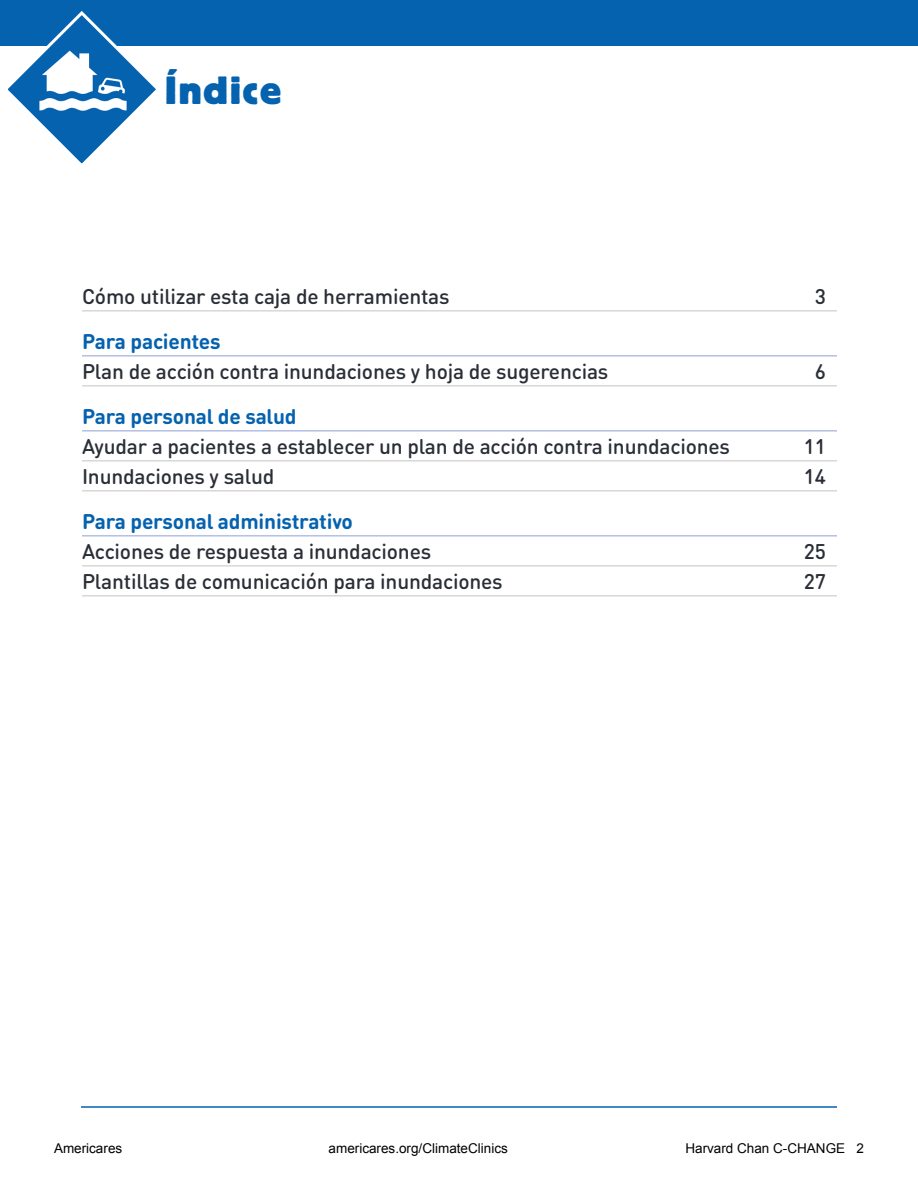
<style>
.page{position:relative;width:918px;height:1188px;background:#fff}
.page>*{position:absolute;margin:0;border:0;box-sizing:border-box;transform-origin:0 0}
.t1{font:700 39px "Block Berthold BQ";letter-spacing:.05em;color:#0562af}
.t2{font:500 21px "DIN Round OT";letter-spacing:-.01em;color:#2a2e36}
.t3{font:700 21px "DIN Round OT";letter-spacing:-.01em;color:#0562af}
.t4{font:13.5px "Arial";color:#000}
</style>
<div class="page">
<div style="left:0;top:0;width:918px;height:46px;background:#0562af"></div>
<svg style="left:8px;top:11px;width:148px;height:153px"></svg>
<hr style="left:81px;top:1106px;width:756px;height:2px;background:#0562af">
<hr style="left:82px;top:310px;width:755px;height:2px;background:#d8d8d9">
<hr style="left:82px;top:355px;width:755px;height:2px;background:#b4bfe2">
<hr style="left:82px;top:385px;width:755px;height:2px;background:#d8d8d9">
<hr style="left:82px;top:430px;width:755px;height:2px;background:#b4bfe2">
<hr style="left:82px;top:460px;width:755px;height:2px;background:#d8d8d9">
<hr style="left:82px;top:490px;width:755px;height:2px;background:#d8d8d9">
<hr style="left:82px;top:535px;width:755px;height:2px;background:#b4bfe2">
<hr style="left:82px;top:565px;width:755px;height:2px;background:#d8d8d9">
<hr style="left:82px;top:595px;width:755px;height:2px;background:#d8d8d9">
<h1 class="t1" style="left:165px;top:69px;width:117px">Índice</h1>
<p class="t2" style="left:82px;top:283px;width:369px">Cómo utilizar esta caja de herramientas</p>
<p class="t2" style="left:815px;top:283px;width:13px">3</p>
<p class="t3" style="left:82px;top:328px;width:140px">Para pacientes</p>
<p class="t2" style="left:82px;top:358px;width:528px">Plan de acción contra inundaciones y hoja de sugerencias</p>
<p class="t2" style="left:815px;top:358px;width:13px">6</p>
<p class="t3" style="left:82px;top:403px;width:216px">Para personal de salud</p>
<p class="t2" style="left:82px;top:433px;width:650px">Ayudar a pacientes a establecer un plan de acción contra inundaciones</p>
<p class="t2" style="left:804px;top:433px;width:24px">11</p>
<p class="t2" style="left:82px;top:463px;width:194px">Inundaciones y salud</p>
<p class="t2" style="left:804px;top:463px;width:24px">14</p>
<p class="t3" style="left:82px;top:508px;width:272px">Para personal administrativo</p>
<p class="t2" style="left:82px;top:538px;width:351px">Acciones de respuesta a inundaciones</p>
<p class="t2" style="left:804px;top:538px;width:24px">25</p>
<p class="t2" style="left:82px;top:568px;width:422px">Plantillas de comunicación para inundaciones</p>
<p class="t2" style="left:804px;top:568px;width:24px">27</p>
<p class="t4" style="left:54px;top:1139px;width:70px">Americares</p>
<p class="t4" style="left:329px;top:1139px;width:181px">americares.org/ClimateClinics</p>
<p class="t4" style="left:685px;top:1139px;width:180px">Harvard Chan C-CHANGE 2</p>
</div>
